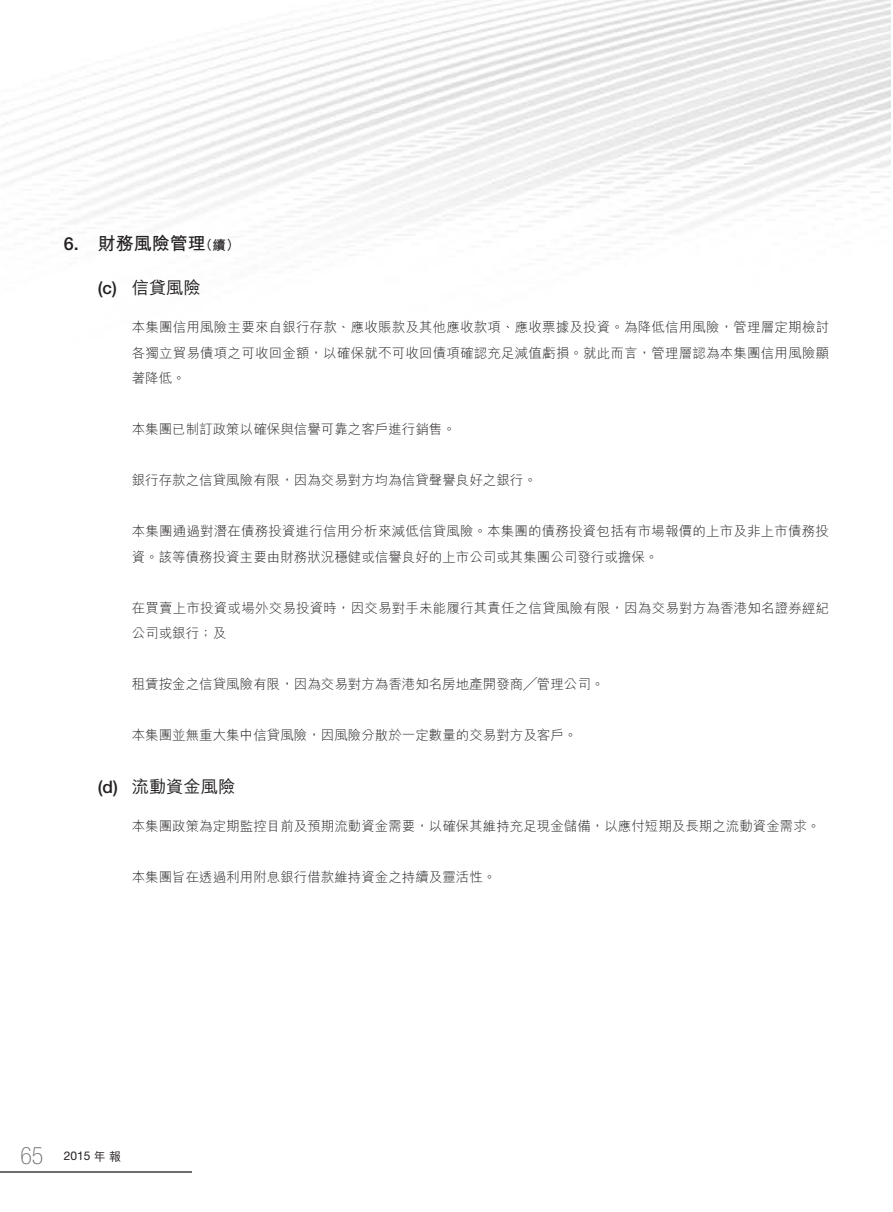
<style>
.page{position:relative;width:893px;height:1212px;background:#fff}
.page>*{position:absolute;margin:0;border:0;box-sizing:border-box;transform-origin:0 0}
.t1{font:100 condensed 24px "Helvetica Neue LT Std";color:#6c6d70}
._3__標題{font:700 18px "M Hei HK";color:#231f20}
._3__標題-2{font:500 18px "Helvetica Neue LT Std";color:#231f20}
._4__副標題{font:500 17.25px "M Hei HK";color:#231f20}
._4__副標題-2{font:500 17.25px "Helvetica Neue LT Std";color:#231f20}
._1__內文{font:300 13.5px/25.5px "M Hei HK";color:#231f20}
._3__標題-3{font:700 13.5px "M Hei HK";color:#231f20}
.t2{font:12px "Helvetica Neue LT Std";color:#231f20}
.s1{font-family:"M Hei HK";font-weight:500}
</style>
<div class="page">
<hr style="left:0;top:1172px;width:191px;height:1px;background:#6c6d70">
<p class="_3__標題-2" style="left:64px;top:233px;width:17px">6.</p>
<p class="_3__標題" style="left:98px;top:230px;width:109px">財務風險管理</p>
<p class="_3__標題-3" style="left:199px;top:235px;width:42px">（續(</p>
<p class="_4__副標題-2" style="left:98px;top:278px;width:21px">)c(</p>
<p class="_4__副標題-2" style="left:98px;top:776px;width:22px">d( )</p>
<p class="_4__副標題" style="left:132px;top:275px;width:70px">信貸風險</p>
<p class="_1__內文" style="left:132px;top:314px;width:699px;text-align:justify">本集團信用風險主要來自銀行存款、應收賬款及其他應收款項、應收票據及投資。為降低信用風險，管理層定期檢討各獨立貿易債項之可收回金額，以確保就不可收回債項確認充足減值虧損。就此而言，管理層認為本集團信用風險顯著降低。</p>
<p class="_1__內文" style="left:132px;top:416px;width:325px">本集團已制訂政策以確保與信譽可靠之客戶進行銷售。</p>
<p class="_1__內文" style="left:132px;top:467px;width:406px">銀行存款之信貸風險有限，因為交易對方均為信貸聲譽良好之銀行。</p>
<p class="_1__內文" style="left:132px;top:518px;width:699px">本集團通過對潛在債務投資進行信用分析來減低信貸風險。本集團的債務投資包括有市場報價的上市及非上市債務投資。該等債務投資主要由財務狀況穩健或信譽良好的上市公司或其集團公司發行或擔保。</p>
<p class="_1__內文" style="left:132px;top:595px;width:699px">在買賣上市投資或場外交易投資時，因交易對手未能履行其責任之信貸風險有限，因為交易對方為香港知名證券經紀公司或銀行；及</p>
<p class="_1__內文" style="left:132px;top:671px;width:474px">租賃按金之信貸風險有限，因為交易對方為香港知名房地產開發商╱管理公司。</p>
<p class="_1__內文" style="left:132px;top:722px;width:447px">本集團並無重大集中信貸風險，因風險分散於一定數量的交易對方及客戶。</p>
<p class="_4__副標題" style="left:132px;top:774px;width:105px">流動資金風險</p>
<p class="_1__內文" style="left:132px;top:813px;width:690px">本集團政策為定期監控目前及預期流動資金需要，以確保其維持充足現金儲備，以應付短期及長期之流動資金需求。</p>
<p class="_1__內文" style="left:132px;top:864px;width:366px">本集團旨在透過利用附息銀行借款維持資金之持續及靈活性。</p>
<h1 class="t1" style="left:20px;top:1142px;width:25px">65</h1>
<p class="t2" style="left:64px;top:1149px;width:59px">2015 <span class="s1">年報</span></p>
</div>
